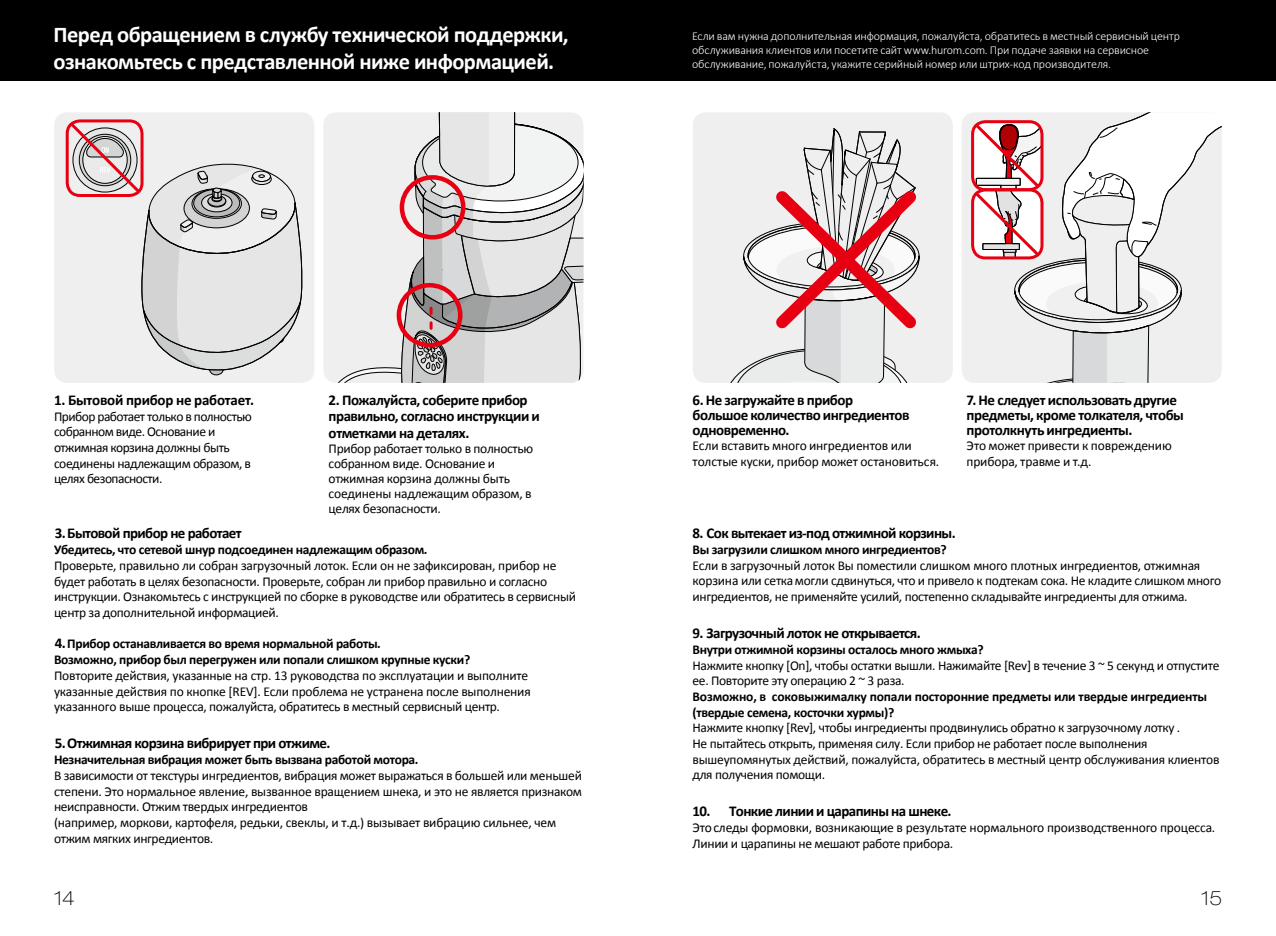
<style>
.page{position:relative;width:1276px;height:936px;background:#fff}
.page>*{position:absolute;margin:0;border:0;box-sizing:border-box;transform-origin:0 0}
.t1{font:700 22.5px/27px "Calibri";letter-spacing:-.025em;color:#fff}
.t2{font:100 expanded 19.5px "Helvetica Neue LT Pro";color:#000}
.t3{font:700 15px/15px "Calibri";letter-spacing:-.04em;color:#000}
.t4{font:13.5px/15.6px "Calibri";letter-spacing:-.025em;color:#000}
.t5{font:700 13.5px/15.8px "Calibri";letter-spacing:-.025em;color:#000}
.t6{font:300 12px/14.4px "Calibri";letter-spacing:-.01em;color:#fff}
.s1{font-size:15px}
</style>
<div class="page">
<div style="left:693px;top:112px;width:260px;height:271px;background:#efefef;border-radius:13px"></div>
<div style="left:0;top:0;width:1276px;height:80px;background:#000"></div>
<div style="left:54px;top:112px;width:260px;height:271px;background:#efefef;border-radius:13px"></div>
<div style="left:66px;top:119px;width:77px;height:78px;border:3px solid #e60012;border-radius:13px"></div>
<svg style="left:68px;top:120px;width:234px;height:255px"></svg>
<svg style="left:328px;top:112px;width:255px;height:271px"></svg>
<div style="left:961px;top:112px;width:260px;height:271px;background:#efefef;border-radius:13px"></div>
<svg style="left:972px;top:112px;width:249px;height:271px"></svg>
<svg style="left:730px;top:128px;width:190px;height:255px"></svg>
<h1 class="t1" style="left:54px;top:21px;width:516px">Перед обращением в службу технической поддержки, ознакомьтесь с представленной ниже информацией.</h1>
<p class="t6" style="left:692px;top:28px;width:489px">Если вам нужна дополнительная информация, пожалуйста, обратитесь в местный сервисный центр обслуживания клиентов или посетите сайт www.hurom.com. При подаче заявки на сервисное обслуживание, пожалуйста, укажите серийный номер или штрих-код производителя.</p>
<p class="t3" style="left:54px;top:392px;width:202px">1. бытовой прибор не работает.</p>
<p class="t4" style="left:54px;top:408px;width:199px">Прибор работает только в полностью собранном виде. Основание и отжимная корзина должны быть соединены надлежащим образом, в целях безопасности.</p>
<p class="t3" style="left:329px;top:391px;width:213px;line-height:16.5px">2. Пожалуйста, соберите прибор правильно, согласно инструкции и отметками на деталях.</p>
<p class="t4" style="left:329px;top:441px;width:206px;line-height:14.9px">Прибор работает только в полностью собранном виде. Основание и отжимная корзина должны быть соединены надлежащим образом, в целях безопасности.</p>
<p class="t3" style="left:55px;top:525px;width:188px">3.бытовой прибор не работает</p>
<p class="t5" style="left:54px;top:542px;width:375px">убедитесь, что сетевой шнур подсоединен надлежащим образом.</p>
<p class="t4" style="left:54px;top:557px;width:523px">Проверьте, правильно ли собран загрузочный лоток. Если он не зафиксирован, прибор не будет работать в целях безопасности. Проверьте, собран ли прибор правильно и согласно инструкции. Ознакомьтесь с инструкцией по сборке в руководстве или обратитесь в сервисный центр за дополнительной информацией.</p>
<p class="t5" style="left:54px;top:636px;width:418px"><span class="s1">4.</span>Прибор останавливается во время нормальной работы.<br>возможно, прибор был перегружен или попали слишком крупные куски?</p>
<p class="t4" style="left:54px;top:667px;width:478px">Повторите действия, указанные на стр. 13 руководства по эксплуатации и выполните указанные действия по кнопке [REV]. Если проблема не устранена после выполнения указанного выше процесса, пожалуйста, обратитесь в местный сервисный центр.</p>
<p class="t3" style="left:55px;top:735px;width:277px">5.Отжимная корзина вибрирует при отжиме.</p>
<p class="t5" style="left:54px;top:752px;width:366px">Незначительная вибрация может быть вызвана работой мотора.</p>
<p class="t4" style="left:54px;top:767px;width:529px">В зависимости от текстуры ингредиентов, вибрация может выражаться в большей или меньшей степени. Это нормальное явление, вызванное вращением шнека, и это не является признаком неисправности. Отжим твердых ингредиентов<br>(например, моркови, картофеля, редьки, свеклы, и т.д.) вызывает вибрацию сильнее, чем отжим мягких ингредиентов.</p>
<p class="t3" style="left:692px;top:392px;width:219px">6. Не загружайте в прибор большое количество ингредиентов одновременно.</p>
<p class="t4" style="left:692px;top:438px;width:248px">Если вставить много ингредиентов или толстые куски, прибор может остановиться.</p>
<p class="t3" style="left:966px;top:392px;width:219px">7. Не следует использовать другие предметы, кроме толкателя, чтобы протолкнуть ингредиенты.</p>
<p class="t4" style="left:966px;top:438px;width:207px">Это может привести к повреждению прибора, травме и т.д.</p>
<p class="t3" style="left:692px;top:525px;width:265px">8. Сок вытекает из-под отжимной корзины.</p>
<p class="t5" style="left:692px;top:542px;width:256px">вы загрузили слишком много ингредиентов?</p>
<p class="t4" style="left:692px;top:557px;width:530px">Если в загрузочный лоток Вы поместили слишком много плотных ингредиентов, отжимная корзина или сетка могли сдвинуться, что и привело к подтекам сока. Не кладите слишком много ингредиентов, не применяйте усилий, постепенно складывайте ингредиенты для отжима.</p>
<p class="t3" style="left:692px;top:625px;width:230px">9. загрузочный лоток не открывается.</p>
<p class="t5" style="left:692px;top:641px;width:293px">внутри отжимной корзины осталось много жмыха?</p>
<p class="t4" style="left:692px;top:657px;width:528px">Нажмите кнопку [On], чтобы остатки вышли. Нажимайте [Rev] в течение 3 ~ 5 секунд и отпустите ее. Повторите эту операцию 2 ~ 3 раза.</p>
<p class="t5" style="left:692px;top:688px;width:516px">возможно, в соковыжималку попали посторонние предметы или твердые ингредиенты (твердые семена, косточки хурмы)?</p>
<p class="t4" style="left:692px;top:720px;width:528px">Нажмите кнопку [Rev], чтобы ингредиенты продвинулись обратно к загрузочному лотку .<br>Не пытайтесь открыть, применяя силу. Если прибор не работает после выполнения вышеупомянутых действий, пожалуйста, обратитесь в местный центр обслуживания клиентов для получения помощи.</p>
<p class="t3" style="left:692px;top:803px;width:260px">10. тонкие линии и царапины на шнеке.</p>
<p class="t4" style="left:692px;top:820px;width:524px">Это следы формовки, возникающие в результате нормального производственного процесса.<br>Линии и царапины не мешают работе прибора.</p>
<h2 class="t2" style="left:54px;top:886px;width:22px">14</h2>
<h2 class="t2" style="left:1201px;top:886px;width:22px">15</h2>
</div>
